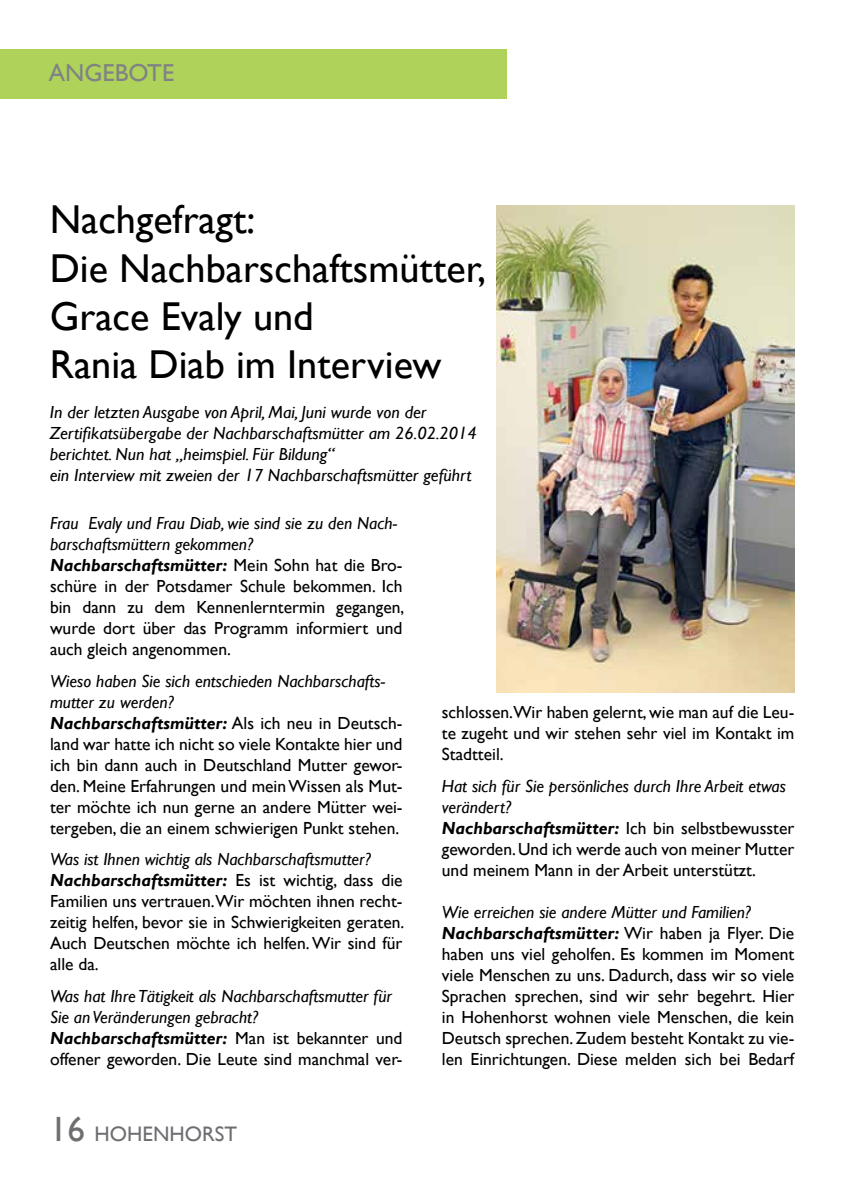
<style>
.page{position:relative;width:844px;height:1191px;background:#fff}
.page>*{position:absolute;margin:0;border:0;box-sizing:border-box;transform-origin:0 0}
.t1{font:40.25px/48.3px "Gill Sans";color:#000}
.t2{font:24.5px "Gill Sans";color:#808285}
.t3{font:21px "Gill Sans";color:#6d6e71}
.t4{font:17.5px/21px "Gill Sans";color:#000}
.t5{font:italic 17.5px/21px "Gill Sans";color:#000}
.s1{font-style:italic}
.s2{font-weight:700;font-style:italic}
.s3{font-weight:700}
.s4{font-style:normal}
.s5{font-size:35px}
</style>
<div class="page">
<div style="left:0;top:50px;width:506px;height:49px;background:#aed25a"></div>
<img style="left:496px;top:205px;width:298px;height:487px">
<h2 class="t2" style="left:49px;top:59px;width:127px">ANGEBOTE</h2>
<h1 class="t1" style="left:50px;top:196px;width:438px">Nachgefragt:<br>Die Nachbarschaftsmütter,<br>Grace Evaly und<br>Rania Diab im Interview</h1>
<p class="t5" style="left:50px;top:402px;width:428px">In der letzten Ausgabe von April, Mai, Juni wurde von der Zertifikatsübergabe der Nachbarschaftsmütter am 26.02.2014 berichtet. Nun hat „heimspiel. Für Bildung“<br>ein Interview mit zweien der 17 Nachbarschaftsmütter geführt</p>
<p class="t4" style="left:50px;top:513px;width:355px"><span class="s1">Frau Evaly und Frau Diab, wie sind sie zu den Nach&shy;barschaftsmüttern gekommen?<br></span><span class="s2">Nachbarschaftsmütter:</span> Mein Sohn hat die Bro&shy;schüre in der Potsdamer Schule bekommen. Ich bin dann zu dem Kennenlerntermin gegangen, wurde dort über das Programm informiert und auch gleich angenommen.</p>
<p class="t4" style="left:50px;top:670px;width:354px"><span class="s1">Wieso haben Sie sich entschieden Nachbarschafts&shy;mutter zu werden?<br></span><span class="s2">Nachbarschaftsmütter:</span> Als ich neu in Deutsch&shy;land war hatte ich nicht so viele Kontakte hier und ich bin dann auch in Deutschland Mutter gewor&shy;den. Meine Erfahrungen und mein Wissen als Mut&shy;ter möchte ich nun gerne an andere Mütter wei&shy;tergeben, die an einem schwierigen Punkt stehen.</p>
<p class="t4" style="left:50px;top:849px;width:355px"><span class="s1">Was ist Ihnen wichtig als Nachbarschaftsmutter?<br></span><span class="s2">Nachbarschaftsmütter:</span> Es ist wichtig, dass die Familien uns vertrauen.Wir möchten ihnen recht&shy;zeitig helfen, bevor sie in Schwierigkeiten geraten.<br>Auch Deutschen möchte ich helfen. Wir sind für alle da.</p>
<p class="t5" style="left:50px;top:985px;width:354px">Was hat Ihre Tätigkeit als Nachbarschaftsmutter für Sie an Veränderungen gebracht?<br><span class="s3">Nachbarschaftsmütter:</span> <span class="s4">Man ist bekannter und offener geworden. Die Leute sind manchmal ver-</span></p>
<p class="t3" style="left:50px;top:1121px;width:189px"><span class="s5">16</span> HOHENHORST</p>
<p class="t4" style="left:441px;top:702px;width:354px;text-align:justify">schlossen.Wir haben gelernt, wie man auf die Leu&shy;te zugeht und wir stehen sehr viel im Kontakt im Stadtteil.</p>
<p class="t4" style="left:441px;top:775px;width:354px"><span class="s1">Hat sich für Sie persönliches durch Ihre Arbeit etwas verändert?<br></span><span class="s2">Nachbarschaftsmütter:</span> Ich bin selbstbewusster geworden. Und ich werde auch von meiner Mutter und meinem Mann in der Arbeit unterstützt.</p>
<p class="t4" style="left:441px;top:901px;width:354px"><span class="s1">Wie erreichen sie andere Mütter und Familien?<br></span><span class="s2">Nachbarschaftsmütter:</span> Wir haben ja Flyer. Die haben uns viel geholfen. Es kommen im Moment viele Menschen zu uns. Dadurch, dass wir so viele Sprachen sprechen, sind wir sehr begehrt. Hier in Hohenhorst wohnen viele Menschen, die kein Deutsch sprechen. Zudem besteht Kontakt zu vie&shy;len Einrichtungen. Diese melden sich bei Bedarf</p>
</div>
